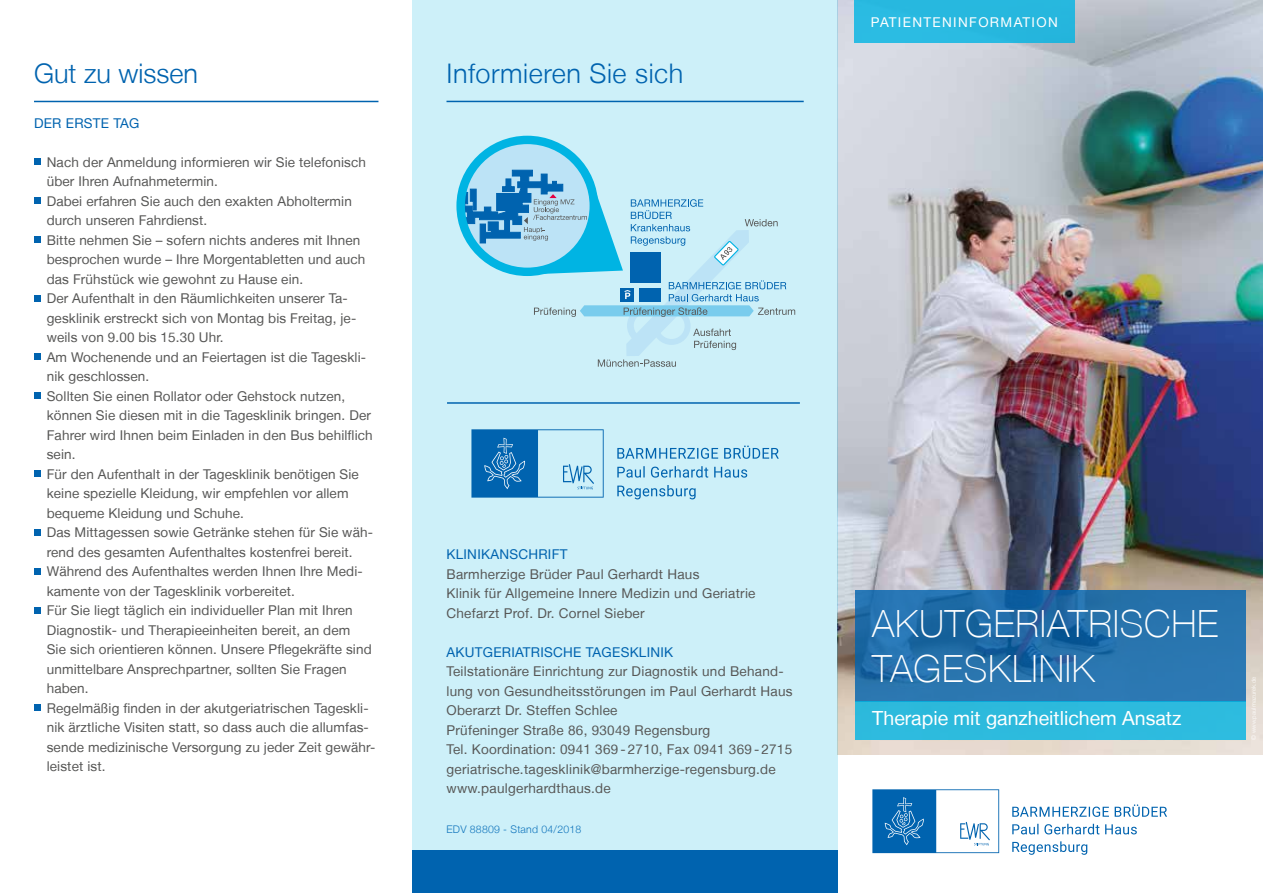
<style>
.page{position:relative;width:1263px;height:893px;background:#fff}
.page>*{position:absolute;margin:0;border:0;box-sizing:border-box;transform-origin:0 0}
.t1{font:100 37.5px/45px "Helvetica Neue LT";letter-spacing:.02em;color:#fff}
.t2{font:300 27px "Helvetica Neue LT";letter-spacing:.02em;color:#0063af}
.t3{font:300 27px "Helvetica Neue LT";color:#0063af}
.t4{font:19.5px "Helvetica Neue LT";color:#fff}
.t5{font:13.5px/19.5px "Helvetica Neue LT";letter-spacing:.01em;color:#575756}
.t6{font:13.5px "Helvetica Neue LT";letter-spacing:.02em;color:#0063af}
.t7{font:13.5px "Helvetica Neue LT";letter-spacing:.1em;color:#fff}
.t8{font:300 10.5px "Helvetica Neue LT";letter-spacing:.02em;color:#1175bc}
</style>
<div class="page">
<img style="left:838px;top:0;width:425px;height:754px">
<div style="left:412px;top:0;width:426px;height:893px;background:#cdf0f9"></div>
<svg style="left:855px;top:590px;width:391px;height:112px;background:#2470ab"></svg>
<div style="left:855px;top:702px;width:391px;height:38px;background:#2dbbde"></div>
<div style="left:855px;top:0;width:220px;height:43px;background:#27b8df"></div>
<svg style="left:1012px;top:841px;width:75px;height:14px"></svg>
<svg style="left:1012px;top:824px;width:125px;height:10px"></svg>
<svg style="left:1012px;top:804px;width:155px;height:13px"></svg>
<svg style="left:872px;top:789px;width:127px;height:64px"></svg>
<hr style="left:446px;top:101px;width:358px;height:1px;background:#0063af">
<div style="left:412px;top:850px;width:426px;height:43px;background:#0063af"></div>
<hr style="left:34px;top:101px;width:344px;height:1px;background:#0063af">
<svg style="left:34px;top:159px;width:6px;height:6px"></svg>
<svg style="left:34px;top:198px;width:6px;height:6px"></svg>
<svg style="left:34px;top:237px;width:6px;height:6px"></svg>
<div style="left:34px;top:295px;width:6px;height:7px;background:#0063af"></div>
<svg style="left:34px;top:354px;width:6px;height:6px"></svg>
<svg style="left:34px;top:393px;width:6px;height:6px"></svg>
<svg style="left:34px;top:471px;width:6px;height:6px"></svg>
<div style="left:34px;top:529px;width:6px;height:7px;background:#0063af"></div>
<div style="left:34px;top:568px;width:6px;height:7px;background:#0063af"></div>
<div style="left:34px;top:607px;width:6px;height:7px;background:#0063af"></div>
<svg style="left:34px;top:705px;width:6px;height:6px"></svg>
<svg style="left:617px;top:485px;width:79px;height:14px"></svg>
<svg style="left:617px;top:466px;width:130px;height:12px"></svg>
<svg style="left:617px;top:445px;width:162px;height:14px"></svg>
<svg style="left:471px;top:429px;width:133px;height:69px"></svg>
<svg style="left:461px;top:140px;width:133px;height:132px;background:#9cdbf2"></svg>
<div style="left:456px;top:136px;width:142px;height:140px;border:8px solid #00b4e3;border-radius:50%"></div>
<svg style="left:461px;top:169px;width:334px;height:198px"></svg>
<hr style="left:447px;top:402px;width:353px;height:2px;background:#0063af">
<h2 class="t3" style="left:34px;top:57px;width:165px">Gut zu wissen</h2>
<p class="t6" style="left:34px;top:115px;width:107px">DER ERSTE TAG</p>
<p class="t5" style="left:47px;top:152px;width:330px">Nach der Anmeldung informieren wir Sie telefonisch über Ihren Aufnahmetermin.<br>Dabei erfahren Sie auch den exakten Abholtermin durch unseren Fahrdienst.<br>Bitte nehmen Sie – sofern nichts anderes mit Ihnen besprochen wurde – Ihre Morgentabletten und auch das Frühstück wie gewohnt zu Hause ein.<br>Der Aufenthalt in den Räumlichkeiten unserer Ta&shy;gesklinik erstreckt sich von Montag bis Freitag, je&shy;weils von 9.00 bis 15.30 Uhr.<br>Am Wochenende und an Feiertagen ist die Tageskli&shy;nik geschlossen.<br>Sollten Sie einen Rollator oder Gehstock nutzen, können Sie diesen mit in die Tagesklinik bringen. Der Fahrer wird Ihnen beim Einladen in den Bus behilflich sein.<br>Für den Aufenthalt in der Tagesklinik benötigen Sie keine spezielle Kleidung, wir empfehlen vor allem bequeme Kleidung und Schuhe.<br>Das Mittagessen sowie Getränke stehen für Sie wäh&shy;rend des gesamten Aufenthaltes kostenfrei bereit.<br>Während des Aufenthaltes werden Ihnen Ihre Medi&shy;kamente von der Tagesklinik vorbereitet.<br>Für Sie liegt täglich ein individueller Plan mit Ihren Diagnostik- und Therapieeinheiten bereit, an dem<br>Sie sich orientieren können. Unsere Pflegekräfte sind unmittelbare Ansprechpartner, sollten Sie Fragen haben.<br>Regelmäßig finden in der akutgeriatrischen Tageskli&shy;nik ärztliche Visiten statt, so dass auch die allumfas&shy;sende medizinische Versorgung zu jeder Zeit gewähr&shy;leistet ist.</p>
<h2 class="t2" style="left:446px;top:57px;width:238px">Informieren Sie sich</h2>
<p class="t6" style="left:446px;top:546px;width:123px">KLINIKANSCHRIFT</p>
<p class="t5" style="left:446px;top:564px;width:311px">Barmherzige Brüder Paul Gerhardt Haus<br>Klinik für Allgemeine Innere Medizin und Geriatrie<br>Chefarzt Prof. Dr. Cornel Sieber</p>
<p class="t6" style="left:446px;top:644px;width:228px">AKUTGERIATRISCHE TAGESKLINIK</p>
<p class="t5" style="left:446px;top:661px;width:348px">Teilstationäre Einrichtung zur Diagnostik und Behand&shy;lung von Gesundheitsstörungen im Paul Gerhardt Haus Oberarzt Dr. Steffen Schlee<br>Prüfeninger Straße 86, 93049 Regensburg<br>Tel. Koordination: 0941 369 - 2710, Fax 0941 369 - 2715 geriatrische.tagesklinik@barmherzige-regensburg.de www.paulgerhardthaus.de</p>
<p class="t8" style="left:446px;top:823px;width:136px">EDV 88809 - Stand 04/2018</p>
<p class="t7" style="left:871px;top:14px;width:188px">PATIENTENINFORMATION</p>
<h1 class="t1" style="left:872px;top:601px;width:347px">AKUTGERIATRISCHE<br>TAGESKLINIK</h1>
<h3 class="t4" style="left:872px;top:707px;width:311px">Therapie mit ganzheitlichem Ansatz</h3>
</div>
